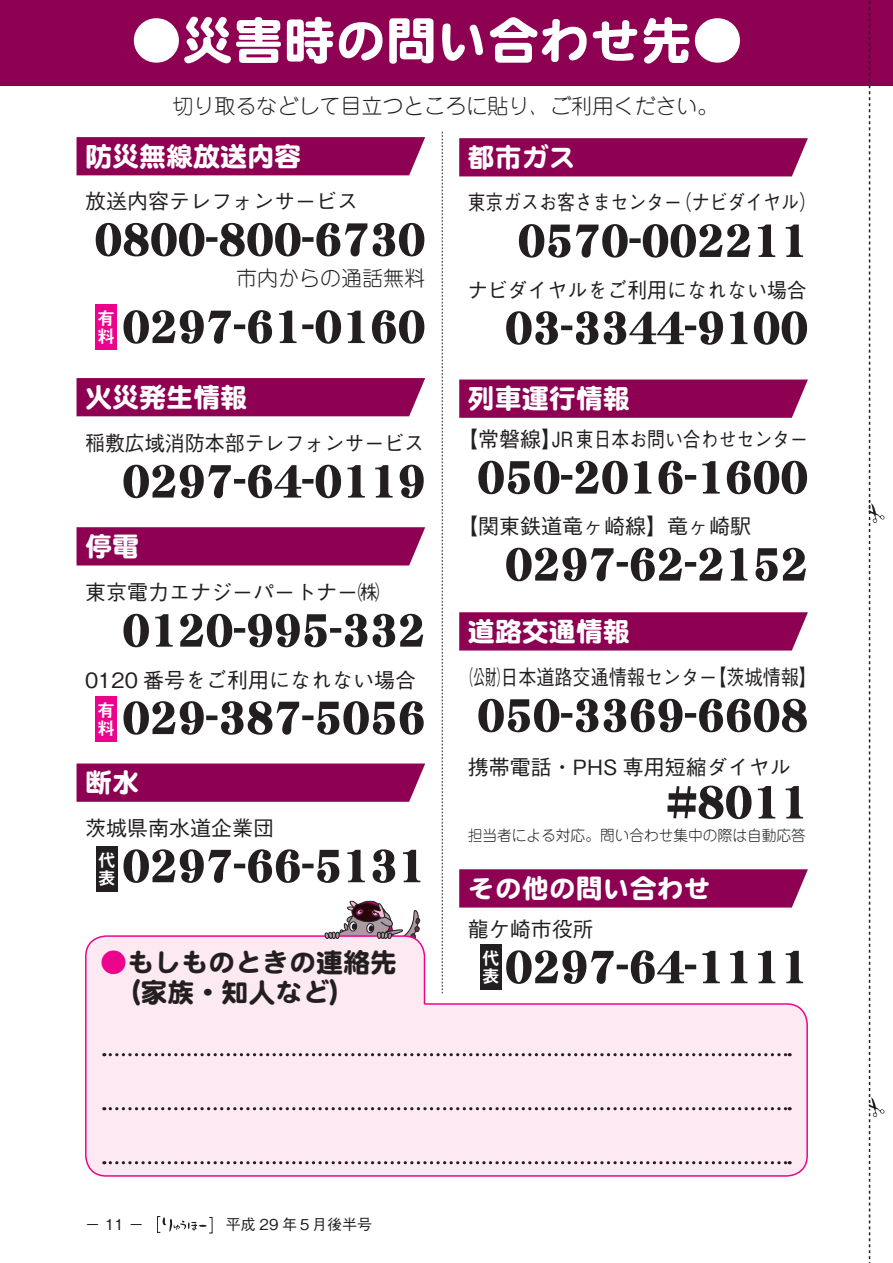
<style>
.page{position:relative;width:893px;height:1263px;background:#fff}
.page>*{position:absolute;margin:0;border:0;box-sizing:border-box;transform-origin:0 0}
.t1{font:51px "DF Maru Gothic SB WIN RKSJ H";color:#fff}
.t2{font:27px "DF Maru Gothic SB WIN RKSJ H";color:#fff}
.t3{font:27px/30px "DF Maru Gothic SB WIN RKSJ H";color:#231f20}
.t4{font:500 21px "Gothic BBB Pro";color:#231f20}
.t5{font:300 21px "Jun 101 Pro";color:#231f20}
.t6{font:500 21px "Gothic BBB Pro";color:#231f20;scale:.85 1}
.t7{font:500 21px "Gothic BBB Pro";color:#231f20;scale:.95 1}
.t8{font:500 21px "Gothic BBB Pro";color:#231f20;scale:.55 1}
.t9{font:500 21px "Gothic BBB Pro";color:#231f20;scale:.86 1}
.t10{font:18px/18px "Midashi Go Pro MB31";color:#fff}
.t11{font:300 15px "Jun 101 Pro";color:#231f20}
.t12{font:500 15px "Gothic BBB Pro";color:#231f20}
.s1{color:#ed028c}
</style>
<div class="page">
<svg style="left:163px;top:1217px;width:44px;height:14px"></svg>
<div style="left:157px;top:1216px;width:4px;height:17px;border:1px solid #231f20"></div>
<div style="left:77px;top:137px;width:348px;height:38px;background:#8d0052"></div>
<div style="left:459px;top:138px;width:349px;height:38px;background:#8d0052"></div>
<svg style="left:459px;top:379px;width:349px;height:39px;background:#910a59"></svg>
<div style="left:459px;top:612px;width:349px;height:38px;background:#8d0052"></div>
<div style="left:459px;top:869px;width:349px;height:38px;background:#8d0052"></div>
<div style="left:77px;top:378px;width:348px;height:38px;background:#8d0052"></div>
<div style="left:77px;top:527px;width:348px;height:38px;background:#8d0052"></div>
<svg style="left:77px;top:763px;width:348px;height:39px;background:#910958"></svg>
<div style="left:0;top:0;width:893px;height:85px;background:#8d0052"></div>
<svg style="left:85px;top:934px;width:723px;height:243px;background:#fbe7f0"></svg>
<svg style="left:104px;top:1053px;width:686px;height:3px;background:#a99ca1"></svg>
<svg style="left:104px;top:1107px;width:686px;height:3px;background:#a99ca1"></svg>
<svg style="left:104px;top:1161px;width:686px;height:3px;background:#a99ca1"></svg>
<svg style="left:96px;top:223px;width:328px;height:33px"></svg>
<svg style="left:519px;top:224px;width:284px;height:34px"></svg>
<svg style="left:478px;top:461px;width:329px;height:33px"></svg>
<svg style="left:478px;top:699px;width:329px;height:33px"></svg>
<svg style="left:123px;top:465px;width:301px;height:33px"></svg>
<svg style="left:123px;top:614px;width:300px;height:33px"></svg>
<svg style="left:123px;top:849px;width:297px;height:34px"></svg>
<svg style="left:123px;top:701px;width:301px;height:34px"></svg>
<svg style="left:123px;top:310px;width:301px;height:34px"></svg>
<svg style="left:506px;top:311px;width:301px;height:34px"></svg>
<svg style="left:506px;top:548px;width:300px;height:33px"></svg>
<svg style="left:506px;top:950px;width:297px;height:34px"></svg>
<svg style="left:667px;top:785px;width:136px;height:34px"></svg>
<div style="left:96px;top:304px;width:21px;height:45px;background:#ed028c"></div>
<div style="left:96px;top:696px;width:21px;height:45px;background:#ed028c"></div>
<div style="left:96px;top:846px;width:22px;height:45px;background:#231f20"></div>
<div style="left:480px;top:945px;width:21px;height:45px;background:#231f20"></div>
<svg style="left:442px;top:132px;width:1px;height:861px"></svg>
<svg style="left:325px;top:900px;width:95px;height:55px"></svg>
<svg style="left:869px;top:1px;width:16px;height:1262px"></svg>
<h1 class="t1" style="left:131px;top:15px;width:613px">●災害時の問い合わせ先●</h1>
<p class="t5" style="left:172px;top:90px;width:547px">切り取るなどして目立つところに貼り、ご利用ください。</p>
<p class="t2" style="left:468px;top:144px;width:109px">都市ガス</p>
<p class="t2" style="left:85px;top:143px;width:217px">防災無線放送内容</p>
<p class="t4" style="left:85px;top:184px;width:274px">放送内容テレフォンサービス</p>
<p class="t10" style="left:97px;top:307px;width:18px">有料</p>
<p class="t5" style="left:236px;top:261px;width:190px">市内からの通話無料</p>
<p class="t2" style="left:85px;top:384px;width:163px">火災発生情報</p>
<p class="t7" style="left:85px;top:426px;width:358px">稲敷広域消防本部テレフォンサービス</p>
<p class="t2" style="left:85px;top:533px;width:55px">停電</p>
<p class="t4" style="left:85px;top:575px;width:295px">東京電力エナジーパートナー㈱</p>
<p class="t4" style="left:85px;top:663px;width:333px">0120 番号をご利用になれない場合</p>
<p class="t10" style="left:97px;top:698px;width:18px">有料</p>
<p class="t2" style="left:85px;top:769px;width:55px">断水</p>
<p class="t4" style="left:85px;top:811px;width:190px">茨城県南水道企業団</p>
<p class="t10" style="left:98px;top:849px;width:19px">代表</p>
<p class="t3" style="left:100px;top:947px;width:299px"><span class="s1">●</span>もしものときの連絡先　（家族・知人など(</p>
<p class="t6" style="left:674px;top:186px;width:170px">（ナビダイヤル(</p>
<p class="t6" style="left:468px;top:186px;width:254px">東京ガスお客さまセンター</p>
<p class="t7" style="left:468px;top:273px;width:358px">ナビダイヤルをご利用になれない場合</p>
<p class="t2" style="left:468px;top:385px;width:163px">列車運行情報</p>
<p class="t4" style="left:457px;top:422px;width:106px">【常磐線】</p>
<p class="t6" style="left:552px;top:422px;width:303px">JR 東日本お問い合わせセンター</p>
<p class="t4" style="left:457px;top:509px;width:295px">【関東鉄道竜ヶ崎線】竜ヶ崎駅</p>
<p class="t2" style="left:468px;top:618px;width:163px">道路交通情報</p>
<p class="t9" style="left:709px;top:660px;width:127px">【茨城情報【</p>
<p class="t8" style="left:462px;top:660px;width:465px">（公財日本道路交通情報センター</p>
<p class="t8" style="left:497px;top:660px;width:22px">）</p>
<p class="t4" style="left:468px;top:750px;width:324px">携帯電話・PHS 専用短縮ダイヤル</p>
<p class="t11" style="left:468px;top:823px;width:340px">担当者による対応。問い合わせ集中の際は自動応答</p>
<p class="t2" style="left:468px;top:875px;width:244px">その他の問い合わせ</p>
<p class="t4" style="left:468px;top:912px;width:127px">龍ケ崎市役所</p>
<p class="t10" style="left:482px;top:947px;width:19px">代表</p>
<p class="t12" style="left:85px;top:1213px;width:60px">－ 11 －</p>
<p class="t12" style="left:226px;top:1213px;width:148px">平成 29 年５月後半号</p>
</div>
